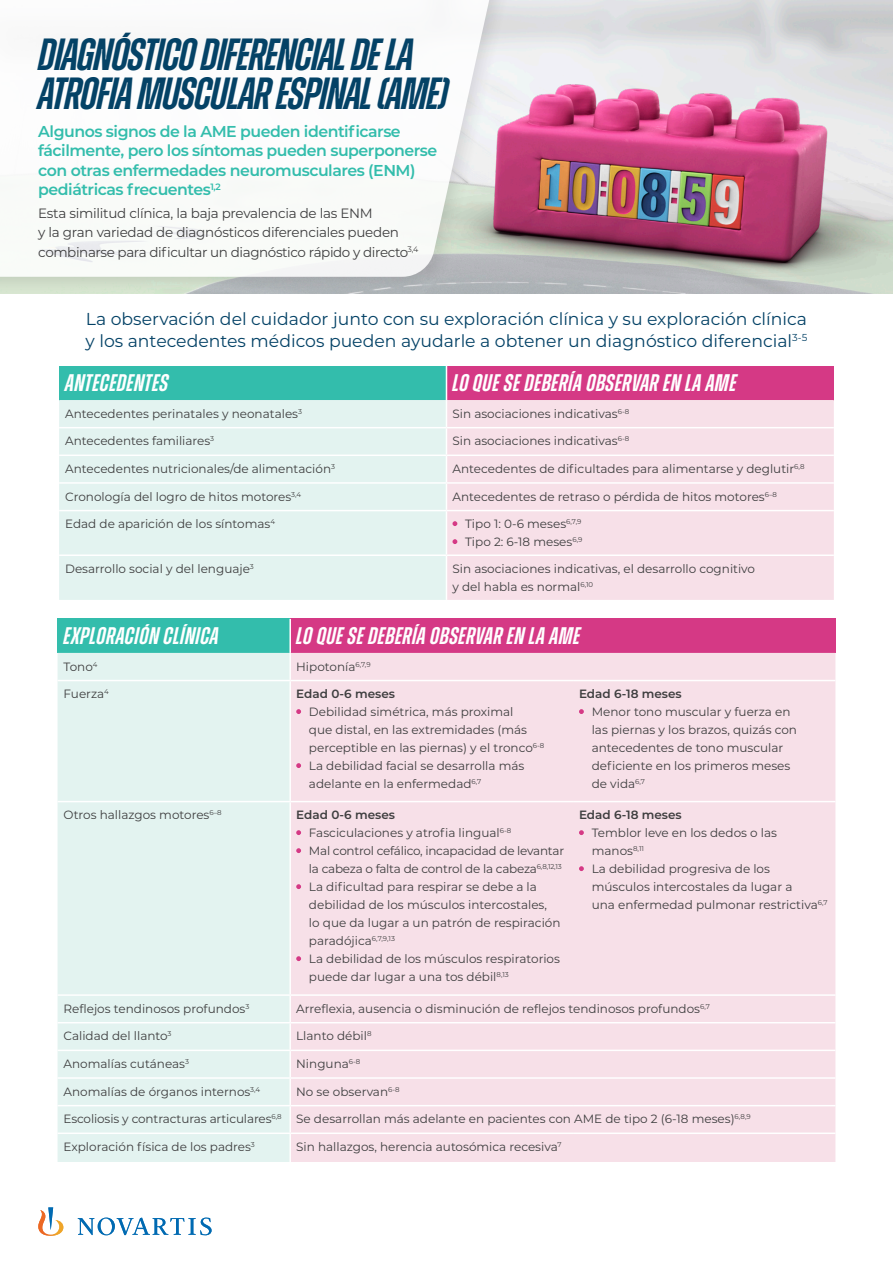
<style>
.page{position:relative;width:893px;height:1263px;background:#fff}
.page>*{position:absolute;margin:0;border:0;box-sizing:border-box;transform-origin:0 0}
.Heading_2{font:italic 600 45px "Zuume Cut";letter-spacing:-.02em;color:#044266}
.Heading_2-2{font:italic 600 24px "Zuume Cut";letter-spacing:.02em;color:#fff}
.Body_copy{font:17.25px "Montserrat";color:#044266}
.Body_copy-2{font:600 15.75px/19.5px "Montserrat";letter-spacing:-.03em;color:#33bdac}
.t1{font:13.5px/19.5px "Montserrat";letter-spacing:-.02em;color:#3e3e3f}
.Body_copy-3{font:12px/18px "Montserrat";color:#3e3e3f}
.Body_copy-4{font:12px/18px "Montserrat";letter-spacing:-.02em;color:#3e3e3f}
.Body_copy-5{font:600 12px "Montserrat";color:#3e3e3f}
</style>
<div class="page">
<svg style="left:38px;top:1207px;width:174px;height:29px"></svg>
<img style="left:523px;top:47px;width:370px;height:246px">
<div style="left:0;top:0;width:523px;height:293px;background:#231f20;opacity:.17"></div>
<svg style="left:0;top:0;width:503px;height:277px"></svg>
<div style="left:58px;top:619px;width:232px;height:34px;background:#33bdac"></div>
<div style="left:290px;top:619px;width:545px;height:34px;background:#d53985"></div>
<div style="left:58px;top:653px;width:231px;height:509px;background:#e3f3f0"></div>
<div style="left:291px;top:653px;width:544px;height:509px;background:#f7e0e8"></div>
<hr style="left:289px;top:619px;width:2px;height:34px;background:#fff">
<hr style="left:58px;top:680px;width:232px;height:1px;background:#fff">
<hr style="left:290px;top:680px;width:283px;height:1px;background:#fff">
<hr style="left:573px;top:680px;width:262px;height:1px;background:#fff">
<hr style="left:58px;top:801px;width:232px;height:1px;background:#fff">
<hr style="left:290px;top:801px;width:283px;height:1px;background:#fff">
<hr style="left:573px;top:801px;width:262px;height:1px;background:#fff">
<hr style="left:58px;top:994px;width:232px;height:2px;background:#fff">
<hr style="left:290px;top:994px;width:283px;height:2px;background:#fff">
<hr style="left:573px;top:994px;width:262px;height:2px;background:#fff">
<hr style="left:58px;top:1022px;width:232px;height:1px;background:#fff">
<hr style="left:290px;top:1022px;width:283px;height:1px;background:#fff">
<hr style="left:573px;top:1022px;width:262px;height:1px;background:#fff">
<hr style="left:58px;top:1049px;width:232px;height:2px;background:#fff">
<hr style="left:290px;top:1049px;width:283px;height:2px;background:#fff">
<hr style="left:573px;top:1049px;width:262px;height:2px;background:#fff">
<hr style="left:58px;top:1077px;width:232px;height:2px;background:#fff">
<hr style="left:290px;top:1077px;width:283px;height:2px;background:#fff">
<hr style="left:573px;top:1077px;width:262px;height:2px;background:#fff">
<hr style="left:58px;top:1105px;width:232px;height:1px;background:#fff">
<hr style="left:290px;top:1105px;width:283px;height:1px;background:#fff">
<hr style="left:573px;top:1105px;width:262px;height:1px;background:#fff">
<hr style="left:58px;top:1132px;width:232px;height:2px;background:#fff">
<hr style="left:290px;top:1132px;width:283px;height:2px;background:#fff">
<hr style="left:573px;top:1132px;width:262px;height:2px;background:#fff">
<svg style="left:296px;top:709px;width:5px;height:5px"></svg>
<svg style="left:296px;top:763px;width:5px;height:5px"></svg>
<svg style="left:579px;top:709px;width:5px;height:5px"></svg>
<svg style="left:296px;top:830px;width:5px;height:5px"></svg>
<svg style="left:296px;top:848px;width:5px;height:5px"></svg>
<svg style="left:296px;top:884px;width:5px;height:5px"></svg>
<svg style="left:296px;top:956px;width:5px;height:5px"></svg>
<svg style="left:579px;top:830px;width:5px;height:5px"></svg>
<svg style="left:579px;top:866px;width:5px;height:5px"></svg>
<div style="left:59px;top:366px;width:387px;height:34px;background:#33bdac"></div>
<div style="left:446px;top:366px;width:388px;height:34px;background:#d53985"></div>
<div style="left:59px;top:400px;width:387px;height:200px;background:#e3f3f0"></div>
<div style="left:447px;top:400px;width:387px;height:200px;background:#f7e0e8"></div>
<hr style="left:446px;top:366px;width:1px;height:34px;background:#fff">
<hr style="left:59px;top:455px;width:387px;height:1px;background:#fff">
<hr style="left:446px;top:455px;width:388px;height:1px;background:#fff">
<hr style="left:59px;top:482px;width:387px;height:2px;background:#fff">
<hr style="left:446px;top:482px;width:388px;height:2px;background:#fff">
<hr style="left:59px;top:510px;width:387px;height:1px;background:#fff">
<hr style="left:446px;top:510px;width:388px;height:1px;background:#fff">
<hr style="left:59px;top:554px;width:387px;height:2px;background:#fff">
<hr style="left:446px;top:554px;width:388px;height:2px;background:#fff">
<hr style="left:59px;top:427px;width:387px;height:1px;background:#fff">
<hr style="left:446px;top:427px;width:388px;height:1px;background:#fff">
<svg style="left:452px;top:521px;width:5px;height:5px"></svg>
<svg style="left:452px;top:539px;width:5px;height:5px"></svg>
<p class="Heading_2" style="left:38px;top:31px;width:377px">DIAGNÓSTICO DIFERENCIAL DE LA</p>
<p class="Heading_2" style="left:38px;top:70px;width:411px">ATROFIA MUSCULAR ESPINAL (AME)</p>
<p class="Body_copy-2" style="left:38px;top:120px;width:400px">Algunos signos de la AME pueden identificarse fácilmente, pero los síntomas pueden superponerse con otras enfermedades neuromusculares (ENM) pediátricas frecuentes<sup>1,2</sup></p>
<p class="t1" style="left:38px;top:203px;width:382px">Esta similitud clínica, la baja prevalencia de las ENM<br>y la gran variedad de diagnósticos diferenciales pueden combinarse para dificultar un diagnóstico rápido y directo<sup>3,4</sup></p>
<p class="Body_copy" style="left:86px;top:307px;width:723px">La observación del cuidador junto con su exploración clínica y su exploración clínica</p>
<p class="Body_copy" style="left:86px;top:329px;width:723px">y los antecedentes médicos pueden ayudarle a obtener un diagnóstico diferencial<sup>3-5</sup></p>
<p class="Heading_2-2" style="left:65px;top:370px;width:105px">ANTECEDENTES</p>
<p class="Heading_2-2" style="left:452px;top:370px;width:285px">LO QUE SE DEBERÍA OBSERVAR EN LA AME</p>
<p class="Body_copy-3" style="left:65px;top:404px;width:238px">Antecedentes perinatales y neonatales<sup>3</sup></p>
<p class="Body_copy-3" style="left:452px;top:404px;width:178px">Sin asociaciones indicativas<sup>6-8</sup></p>
<p class="Body_copy-3" style="left:65px;top:432px;width:151px">Antecedentes familiares<sup>3</sup></p>
<p class="Body_copy-3" style="left:452px;top:432px;width:178px">Sin asociaciones indicativas<sup>6-8</sup></p>
<p class="Body_copy-3" style="left:65px;top:459px;width:271px">Antecedentes nutricionales/de alimentación<sup>3</sup></p>
<p class="Body_copy-3" style="left:452px;top:459px;width:354px">Antecedentes de dificultades para alimentarse y deglutir<sup>6,8</sup></p>
<p class="Body_copy-3" style="left:65px;top:487px;width:238px">Cronología del logro de hitos motores<sup>3,4</sup></p>
<p class="Body_copy-3" style="left:452px;top:487px;width:326px">Antecedentes de retraso o pérdida de hitos motores<sup>6–8</sup></p>
<p class="Body_copy-3" style="left:65px;top:514px;width:211px">Edad de aparición de los síntomas<sup>4</sup></p>
<p class="Body_copy-3" style="left:465px;top:514px;width:118px">Tipo 1: 0-6 meses<sup>6,7,9</sup></p>
<p class="Body_copy-3" style="left:465px;top:532px;width:119px">Tipo 2: 6-18 meses<sup>6,9</sup></p>
<p class="Body_copy-3" style="left:65px;top:559px;width:190px">Desarrollo social y del lenguaje<sup>3</sup></p>
<p class="Body_copy-3" style="left:452px;top:559px;width:304px">Sin asociaciones indicativas, el desarrollo cognitivo</p>
<p class="Body_copy-3" style="left:452px;top:577px;width:142px">y del habla es normal<sup>6,10</sup></p>
<p class="Heading_2-2" style="left:64px;top:623px;width:157px">EXPLORACIÓN CLÍNICA</p>
<p class="Heading_2-2" style="left:296px;top:623px;width:285px">LO QUE SE DEBERÍA OBSERVAR EN LA AME</p>
<p class="Body_copy-3" style="left:64px;top:657px;width:36px">Tono<sup>4</sup></p>
<p class="Body_copy-3" style="left:296px;top:657px;width:76px">Hipotonía<sup>6,7,9</sup></p>
<p class="Body_copy-3" style="left:64px;top:684px;width:47px">Fuerza<sup>4</sup></p>
<p class="Body_copy-5" style="left:296px;top:685px;width:100px">Edad 0-6 meses</p>
<p class="Body_copy-3" style="left:309px;top:702px;width:237px">Debilidad simétrica, más proximal<br>que distal, en las extremidades (más perceptible en las piernas) y el tronco<sup>6-8</sup></p>
<p class="Body_copy-3" style="left:309px;top:756px;width:217px">La debilidad facial se desarrolla más adelante en la enfermedad<sup>6,7</sup></p>
<p class="Body_copy-5" style="left:579px;top:685px;width:104px">Edad 6-18 meses</p>
<p class="Body_copy-3" style="left:592px;top:702px;width:207px">Menor tono muscular y fuerza en las piernas y los brazos, quizás con antecedentes de tono muscular deficiente en los primeros meses de vida<sup>6,7</sup></p>
<p class="Body_copy-3" style="left:64px;top:805px;width:160px">Otros hallazgos motores<sup>6–8</sup></p>
<p class="Body_copy-5" style="left:296px;top:806px;width:100px">Edad 0-6 meses</p>
<p class="Body_copy-3" style="left:309px;top:823px;width:204px">Fasciculaciones y atrofia lingual<sup>6-8</sup></p>
<p class="Body_copy-4" style="left:309px;top:841px;width:257px">Mal control cefálico, incapacidad de levantar la cabeza o falta de control de la cabeza<sup>6,8,12,13</sup></p>
<p class="Body_copy-3" style="left:309px;top:877px;width:253px">La dificultad para respirar se debe a la debilidad de los músculos intercostales, lo que da lugar a un patrón de respiración paradójica<sup>6,7,9,13</sup></p>
<p class="Body_copy-3" style="left:309px;top:949px;width:253px">La debilidad de los músculos respiratorios puede dar lugar a una tos débil<sup>8,13</sup></p>
<p class="Body_copy-5" style="left:579px;top:806px;width:104px">Edad 6-18 meses</p>
<p class="Body_copy-3" style="left:592px;top:823px;width:187px">Temblor leve en los dedos o las manos<sup>8,11</sup></p>
<p class="Body_copy-3" style="left:592px;top:859px;width:237px">La debilidad progresiva de los músculos intercostales da lugar a<br>una enfermedad pulmonar restrictiva<sup>6,7</sup></p>
<p class="Body_copy-3" style="left:64px;top:999px;width:187px">Reflejos tendinosos profundos<sup>3</sup></p>
<p class="Body_copy-3" style="left:296px;top:999px;width:415px">Arreflexia, ausencia o disminución de reflejos tendinosos profundos<sup>6,7</sup></p>
<p class="Body_copy-3" style="left:64px;top:1027px;width:109px">Calidad del llanto<sup>3</sup></p>
<p class="Body_copy-3" style="left:296px;top:1027px;width:77px">Llanto débil<sup>8</sup></p>
<p class="Body_copy-3" style="left:64px;top:1054px;width:127px">Anomalías cutáneas<sup>3</sup></p>
<p class="Body_copy-3" style="left:296px;top:1054px;width:66px">Ninguna<sup>6-8</sup></p>
<p class="Body_copy-3" style="left:64px;top:1082px;width:198px">Anomalías de órganos internos<sup>3,4</sup></p>
<p class="Body_copy-3" style="left:296px;top:1082px;width:105px">No se observan<sup>6-8</sup></p>
<p class="Body_copy-3" style="left:64px;top:1109px;width:220px">Escoliosis y contracturas articulares<sup>6,8</sup></p>
<p class="Body_copy-3" style="left:296px;top:1109px;width:456px">Se desarrollan más adelante en pacientes con AME de tipo 2 (6-18 meses)<sup>6,8,9</sup></p>
<p class="Body_copy-3" style="left:64px;top:1137px;width:193px">Exploración física de los padres<sup>3</sup></p>
<p class="Body_copy-3" style="left:296px;top:1137px;width:267px">Sin hallazgos, herencia autosómica recesiva<sup>7</sup></p>
</div>
